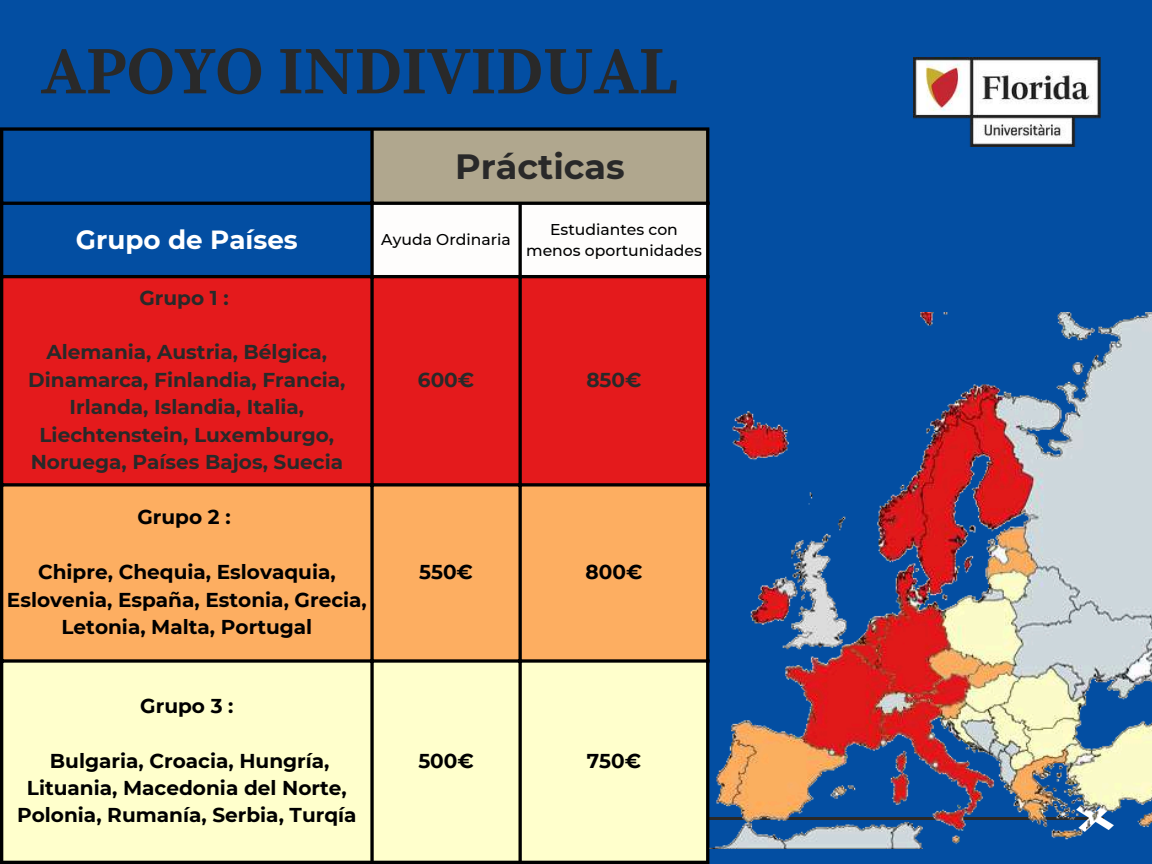
<style>
.page{position:relative;width:1152px;height:864px;background:#034ea2}
.page>*{position:absolute;margin:0;border:0;box-sizing:border-box;transform-origin:0 0}
.t1{font:700 67.5px "Source Serif Pro";color:#292929}
.t2{font:700 35.1px "Montserrat";color:#292929}
.t3{font:700 26.25px "Montserrat";color:#fff}
.t4{font:700 20.1px/27.5px "Montserrat";color:#000;text-align:center}
.t5{font:700 20.1px/27.5px "Montserrat";color:#292929;text-align:center}
.t6{font:500 15.6px/21.3px "Montserrat";color:#000;text-align:center}
</style>
<div class="page">
<img style="left:914px;top:58px;width:186px;height:89px">
<img style="left:709px;top:312px;width:443px;height:537px">
<div style="left:372px;top:129px;width:336px;height:75px;background:#b0a78e"></div>
<div style="left:374px;top:205px;width:332px;height:70px;background:#fefdfc"></div>
<div style="left:3px;top:278px;width:703px;height:205px;background:#e41a1c"></div>
<div style="left:3px;top:487px;width:703px;height:172px;background:#fdae61"></div>
<div style="left:3px;top:663px;width:703px;height:198px;background:#ffc"></div>
<hr style="left:0;top:131px;width:3px;height:730px;background:#000">
<svg style="left:370px;top:131px;width:4px;height:730px;background:#241814"></svg>
<hr style="left:519px;top:205px;width:3px;height:656px;background:#000">
<hr style="left:706px;top:131px;width:3px;height:730px;background:#000">
<svg style="left:0;top:127px;width:709px;height:4px;background:#06101a"></svg>
<hr style="left:0;top:202px;width:709px;height:3px;background:#000">
<hr style="left:0;top:275px;width:709px;height:3px;background:#000">
<svg style="left:3px;top:483px;width:703px;height:4px;background:#29150c"></svg>
<svg style="left:3px;top:659px;width:703px;height:4px;background:#2a2419"></svg>
<hr style="left:0;top:861px;width:709px;height:3px;background:#000">
<h1 class="t1" style="left:41px;top:31px;width:639px">APOYO INDIVIDUAL</h1>
<h2 class="t2" style="left:455px;top:145px;width:171px">Prácticas</h2>
<h3 class="t3" style="left:76px;top:224px;width:223px">Grupo de Países</h3>
<p class="t6" style="left:381px;top:229px;width:131px">Ayuda Ordinaria</p>
<p class="t6" style="left:526px;top:218px;width:177px">Estudiantes con menos oportunidades</p>
<p class="t5" style="left:139px;top:284px;width:91px">Grupo 1 :</p>
<p class="t5" style="left:28px;top:338px;width:319px">Alemania, Austria, Bélgica,<br>Dinamarca, Finlandia, Francia,<br>Irlanda, Islandia, Italia,<br>Liechtenstein, Luxemburgo,<br>Noruega, Países Bajos, Suecia</p>
<p class="t5" style="left:418px;top:366px;width:58px">600€</p>
<p class="t5" style="left:586px;top:366px;width:57px">850€</p>
<p class="t4" style="left:137px;top:503px;width:95px">Grupo 2 :</p>
<p class="t4" style="left:7px;top:558px;width:361px">Chipre, Chequia, Eslovaquia,<br>Eslovenia, España, Estonia, Grecia,<br>Letonia, Malta, Portugal</p>
<p class="t4" style="left:419px;top:558px;width:55px">550€</p>
<p class="t4" style="left:586px;top:558px;width:58px">800€</p>
<p class="t4" style="left:140px;top:692px;width:95px">Grupo 3 :</p>
<p class="t4" style="left:17px;top:747px;width:341px">Bulgaria, Croacia, Hungría,<br>Lituania, Macedonia del Norte,<br>Polonia, Rumanía, Serbia, Turqía</p>
<p class="t4" style="left:418px;top:747px;width:57px">500€</p>
<p class="t4" style="left:587px;top:747px;width:56px">750€</p>
</div>
